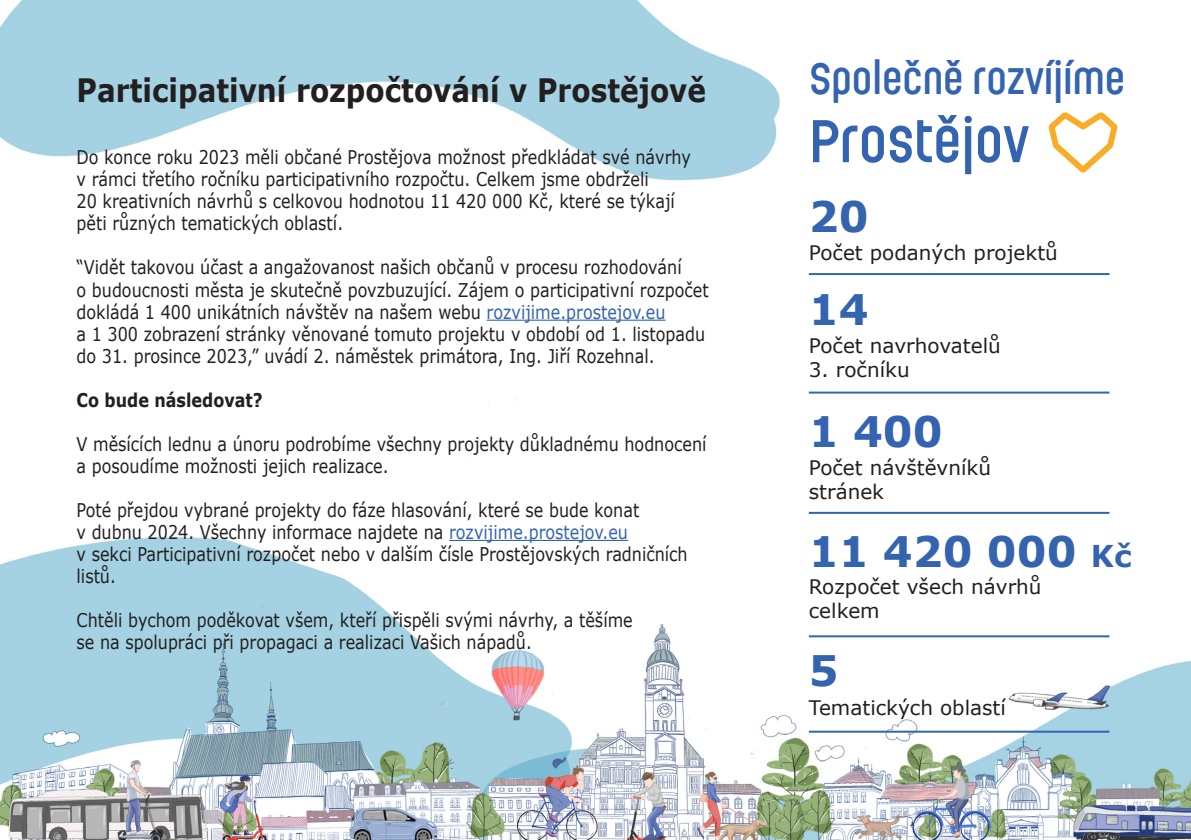
<style>
.page{position:relative;width:1191px;height:840px;background:#fff}
.page>*{position:absolute;margin:0;border:0;box-sizing:border-box;transform-origin:0 0}
.t1{font:600 60px "Ladislav";color:#3464b0}
.t2{font:600 43.6px "Ladislav";color:#3464b0}
.t3{font:700 42px "Verdana";color:#3464af}
.t4{font:700 32.2px "Verdana";color:#231f20;scale:.87 1}
.t5{font:20px/24px "Verdana";color:#231f20}
.t6{font:18.8px/22px "Verdana";color:#231f20;scale:.85 1}
.t7{font:700 18.8px "Verdana";color:#231f20;scale:.85 1}
.s1{color:#3464af}
.s2{font-size:30px}
</style>
<div class="page">
<img style="left:0;top:0;width:1191px;height:839px">
<div style="left:712px;top:408px;width:184px;height:251px;background:#fff"></div>
<svg style="left:1048px;top:112px;width:69px;height:60px"></svg>
<hr style="left:486px;top:319px;width:179px;height:1px;background:#3464af">
<hr style="left:449px;top:539px;width:179px;height:1px;background:#3464af">
<hr style="left:809px;top:273px;width:300px;height:2px;background:#3464af">
<hr style="left:809px;top:391px;width:300px;height:2px;background:#3464af">
<hr style="left:809px;top:511px;width:300px;height:2px;background:#3464af">
<hr style="left:809px;top:635px;width:300px;height:2px;background:#3464af">
<hr style="left:809px;top:730px;width:300px;height:2px;background:#3464af">
<p class="t4" style="left:77px;top:70px;width:725px">Participativní rozpočtování v Prostějově</p>
<p class="t6" style="left:77px;top:147px;width:724px">Do konce roku 2023 měli občané Prostějova možnost předkládat své návrhy v rámci třetího ročníku participativního rozpočtu. Celkem jsme obdrželi<br>20 kreativních návrhů s celkovou hodnotou 11 420 000 Kč, které se týkají pěti různých tematických oblastí.</p>
<p class="t6" style="left:77px;top:257px;width:745px">“Vidět takovou účast a angažovanost našich občanů v procesu rozhodování<br>o budoucnosti města je skutečně povzbuzující. Zájem o participativní rozpočet dokládá 1 400 unikátních návštěv na našem webu <span class="s1">rozvijime.prostejov.eu<br></span>a 1 300 zobrazení stránky věnované tomuto projektu v období od 1. listopadu do 31. prosince 2023,” uvádí 2. náměstek primátora, Ing. Jiří Rozehnal.</p>
<p class="t7" style="left:77px;top:387px;width:220px">Co bude následovat?</p>
<p class="t6" style="left:77px;top:433px;width:742px">V měsících lednu a únoru podrobíme všechny projekty důkladnému hodnocení a posoudíme možnosti jejich realizace.</p>
<p class="t6" style="left:77px;top:499px;width:720px">Poté přejdou vybrané projekty do fáze hlasování, které se bude konat<br>v dubnu 2024. Všechny informace najdete na <span class="s1">rozvijime.prostejov.eu<br></span>v sekci Participativní rozpočet nebo v dalším čísle Prostějovských radničních listů.</p>
<p class="t6" style="left:77px;top:609px;width:656px">Chtěli bychom poděkovat všem, kteří přispěli svými návrhy, a těšíme se na spolupráci při propagaci a realizaci Vašich nápadů.</p>
<p class="t2" style="left:810px;top:52px;width:317px">Společně rozvíjíme</p>
<p class="t1" style="left:809px;top:104px;width:221px">Prostějov</p>
<p class="t3" style="left:809px;top:189px;width:61px">20</p>
<p class="t5" style="left:809px;top:241px;width:250px">Počet podaných projektů</p>
<p class="t3" style="left:809px;top:282px;width:61px">14</p>
<p class="t5" style="left:809px;top:334px;width:193px">Počet navrhovatelů</p>
<p class="t5" style="left:809px;top:358px;width:102px">3. ročníku</p>
<p class="t3" style="left:809px;top:404px;width:135px">1 400</p>
<p class="t5" style="left:809px;top:456px;width:184px">Počet návštěvníků stránek</p>
<p class="t3" style="left:809px;top:524px;width:324px">11 420 000 <span class="s2">Kč</span></p>
<p class="t5" style="left:809px;top:575px;width:234px">Rozpočet všech návrhů celkem</p>
<p class="t3" style="left:809px;top:643px;width:31px">5</p>
<p class="t5" style="left:809px;top:695px;width:199px">Tematických oblastí</p>
</div>
